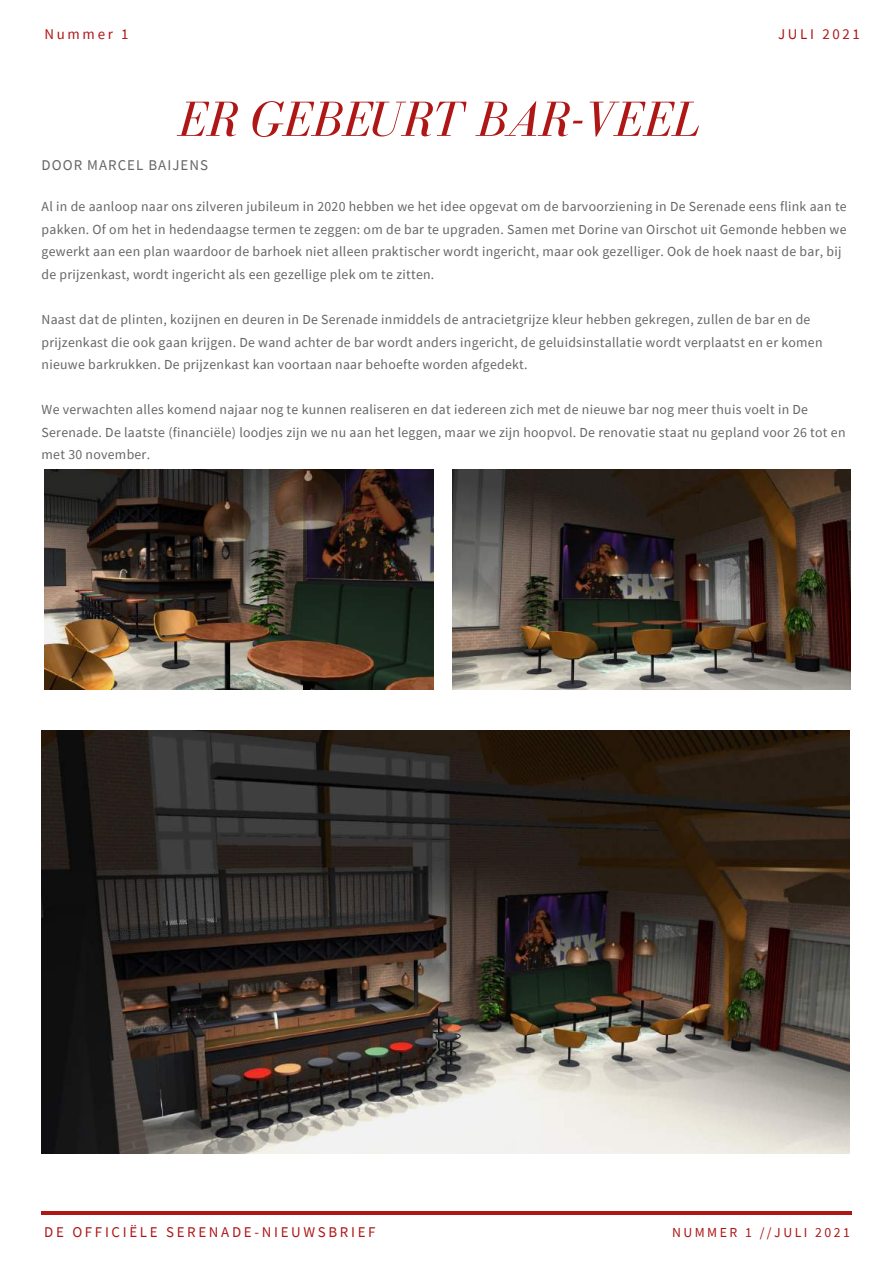
<style>
.page{position:relative;width:894px;height:1264px;background:#fff}
.page>*{position:absolute;margin:0;border:0;box-sizing:border-box;transform-origin:0 0}
.t1{font:italic 50.85px "Bodoni FLF";color:#af1717}
.t2{font:14.85px "Source Sans Pro";letter-spacing:.18em;color:#af1717}
.t3{font:14.85px "Source Sans Pro";letter-spacing:.07em;color:#666}
.t4{font:13.8px/22.5px "Source Sans Pro";letter-spacing:.02em;color:#666}
.t5{font:13.8px "Source Sans Pro";letter-spacing:.18em;color:#af1717}
</style>
<div class="page">
<img style="left:42px;top:730px;width:807px;height:423px">
<hr style="left:42px;top:1211px;width:809px;height:3px;background:#af1717">
<img style="left:452px;top:469px;width:397px;height:220px">
<img style="left:44px;top:469px;width:389px;height:220px">
<p class="t2" style="left:44px;top:25px;width:86px">Nummer 1</p>
<p class="t2" style="left:777px;top:25px;width:83px">JULI 2021</p>
<h1 class="t1" style="left:177px;top:92px;width:525px">ER GEBEURT BAR-VEEL</h1>
<p class="t3" style="left:42px;top:155px;width:168px">DOOR MARCEL BAIJENS</p>
<p class="t4" style="left:42px;top:195px;width:806px">Al in de aanloop naar ons zilveren jubileum in 2020 hebben we het idee opgevat om de barvoorziening in De Serenade eens flink aan te pakken. Of om het in hedendaagse termen te zeggen: om de bar te upgraden. Samen met Dorine van Oirschot uit Gemonde hebben we gewerkt aan een plan waardoor de barhoek niet alleen praktischer wordt ingericht, maar ook gezelliger. Ook de hoek naast de bar, bij de prijzenkast, wordt ingericht als een gezellige plek om te zitten.</p>
<p class="t4" style="left:42px;top:308px;width:782px">Naast dat de plinten, kozijnen en deuren in De Serenade inmiddels de antracietgrijze kleur hebben gekregen, zullen de bar en de prijzenkast die ook gaan krijgen. De wand achter de bar wordt anders ingericht, de geluidsinstallatie wordt verplaatst en er komen nieuwe barkrukken. De prijzenkast kan voortaan naar behoefte worden afgedekt.</p>
<p class="t4" style="left:42px;top:398px;width:805px">We verwachten alles komend najaar nog te kunnen realiseren en dat iedereen zich met de nieuwe bar nog meer thuis voelt in De<br>Serenade. De laatste (financiële) loodjes zijn we nu aan het leggen, maar we zijn hoopvol. De renovatie staat nu gepland voor 26 tot en met 30 november.</p>
<p class="t2" style="left:44px;top:1222px;width:333px">DE OFFICIËLE SERENADE-NIEUWSBRIEF</p>
<p class="t5" style="left:672px;top:1222px;width:179px">NUMMER 1 //JULI 2021</p>
</div>
